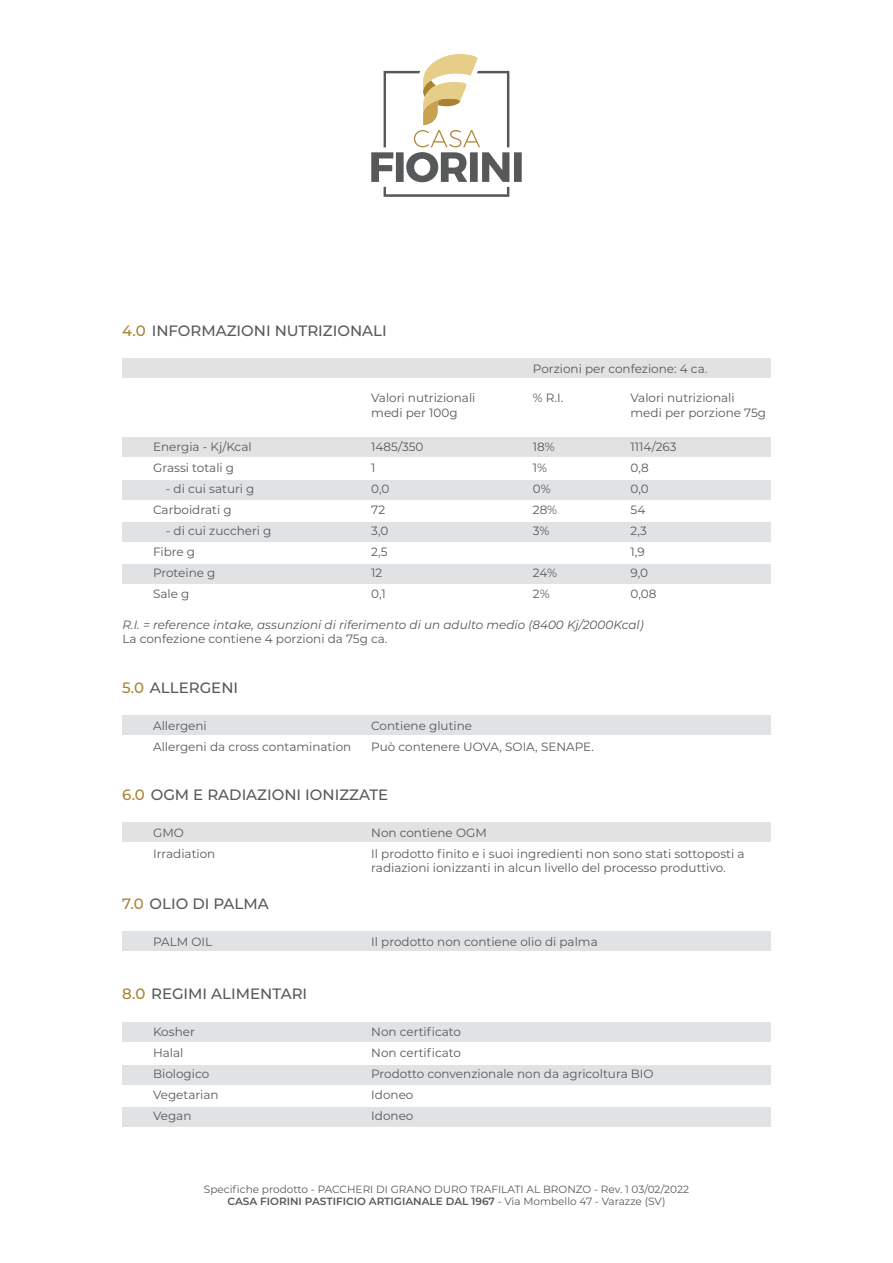
<style>
.page{position:relative;width:893px;height:1263px;background:#fff}
.page>*{position:absolute;margin:0;border:0;box-sizing:border-box;transform-origin:0 0}
.t1{font:500 15px "Montserrat";color:#57585a}
.t2{font:12px/21px "Montserrat";color:#57585a}
.t3{font:italic 12px "Montserrat";color:#57585a}
.t4{font:10.5px/12.6px "Montserrat";color:#57585a;text-align:center}
.s1{color:#aa8230}
.s2{font-weight:600}
</style>
<div class="page">
<div style="left:122px;top:437px;width:649px;height:19px;background:#e1e2e4"></div>
<div style="left:122px;top:359px;width:649px;height:19px;background:#e1e2e4"></div>
<div style="left:122px;top:480px;width:649px;height:20px;background:#e1e2e4"></div>
<div style="left:122px;top:522px;width:649px;height:20px;background:#e1e2e4"></div>
<div style="left:122px;top:564px;width:649px;height:20px;background:#e1e2e4"></div>
<div style="left:122px;top:716px;width:649px;height:19px;background:#e1e2e4"></div>
<div style="left:122px;top:822px;width:649px;height:19px;background:#e1e2e4"></div>
<div style="left:122px;top:931px;width:649px;height:20px;background:#e1e2e4"></div>
<div style="left:122px;top:1022px;width:649px;height:19px;background:#e1e2e4"></div>
<div style="left:122px;top:1065px;width:649px;height:19px;background:#e1e2e4"></div>
<div style="left:122px;top:1108px;width:649px;height:19px;background:#e1e2e4"></div>
<svg style="left:371px;top:54px;width:151px;height:143px"></svg>
<p class="t1" style="left:122px;top:320px;width:266px"><span class="s1">4.0</span> INFORMAZIONI NUTRIZIONALI</p>
<p class="t2" style="left:153px;top:436px;width:100px">Energia - Kj/Kcal<br>Grassi totali g</p>
<p class="t2" style="left:153px;top:478px;width:103px;text-indent:13px">- di cui saturi g<br>Carboidrati g</p>
<p class="t2" style="left:153px;top:520px;width:120px;text-indent:13px">- di cui zuccheri g<br>Fibre g<br>Proteine g<br>Sale g</p>
<p class="t2" style="left:371px;top:390px;width:106px;line-height:14.4px">Valori nutrizionali medi per 100g</p>
<p class="t2" style="left:371px;top:436px;width:54px">1485/350<br>1<br>0,0<br>72<br>3,0<br>2,5<br>12<br>0,1</p>
<p class="t2" style="left:533px;top:357px;width:176px">Porzioni per confezione: 4 ca.</p>
<p class="t2" style="left:533px;top:387px;width:32px">% R.I.</p>
<p class="t2" style="left:631px;top:390px;width:137px;line-height:14.4px">Valori nutrizionali medi per porzione 75g</p>
<p class="t2" style="left:533px;top:436px;width:26px">18%<br>1%<br>0%<br>28%<br>3%</p>
<p class="t2" style="left:533px;top:562px;width:26px">24%<br>2%</p>
<p class="t2" style="left:631px;top:436px;width:48px">1114/263<br>0,8<br>0,0<br>54<br>2,3<br>1,9<br>9,0<br>0,08</p>
<p class="t3" style="left:122px;top:616px;width:523px">R.I. = reference intake, assunzioni di riferimento di un adulto medio (8400 Kj/2000Kcal)</p>
<p class="t2" style="left:122px;top:628px;width:267px">La confezione contiene 4 porzioni da 75g ca.</p>
<p class="t1" style="left:122px;top:677px;width:117px"><span class="s1">5.0</span> ALLERGENI</p>
<p class="t2" style="left:153px;top:715px;width:200px">Allergeni<br>Allergeni da cross contamination</p>
<p class="t2" style="left:371px;top:715px;width:224px">Contiene glutine<br>Può contenere UOVA, SOIA, SENAPE.</p>
<p class="t1" style="left:122px;top:784px;width:268px"><span class="s1">6.0</span> OGM E RADIAZIONI IONIZZATE</p>
<p class="t2" style="left:153px;top:821px;width:64px">GMO<br>Irradiation</p>
<p class="t1" style="left:122px;top:893px;width:148px"><span class="s1">7.0</span> OLIO DI PALMA</p>
<p class="t2" style="left:153px;top:930px;width:61px">PALM OIL</p>
<p class="t1" style="left:122px;top:984px;width:186px"><span class="s1">8.0</span> REGIMI ALIMENTARI</p>
<p class="t2" style="left:153px;top:1021px;width:67px">Kosher<br>Halal<br>Biologico<br>Vegetarian<br>Vegan</p>
<p class="t2" style="left:371px;top:821px;width:375px">Non contiene OGM<br>Il prodotto finito e i suoi ingredienti non sono stati sottoposti a</p>
<p class="t2" style="left:371px;top:857px;width:356px">radiazioni ionizzanti in alcun livello del processo produttivo.</p>
<p class="t2" style="left:371px;top:930px;width:228px">Il prodotto non contiene olio di palma</p>
<p class="t2" style="left:371px;top:1021px;width:284px">Non certificato<br>Non certificato<br>Prodotto convenzionale non da agricoltura BIO<br>Idoneo<br>Idoneo</p>
<p class="t4" style="left:204px;top:1182px;width:486px">Specifiche prodotto - PACCHERI DI GRANO DURO TRAFILATI AL BRONZO - Rev. 1 03/02/2022<br><span class="s2">CASA FIORINI PASTIFICIO ARTIGIANALE DAL 1967</span> - Via Mombello 47 - Varazze (SV)</p>
</div>
